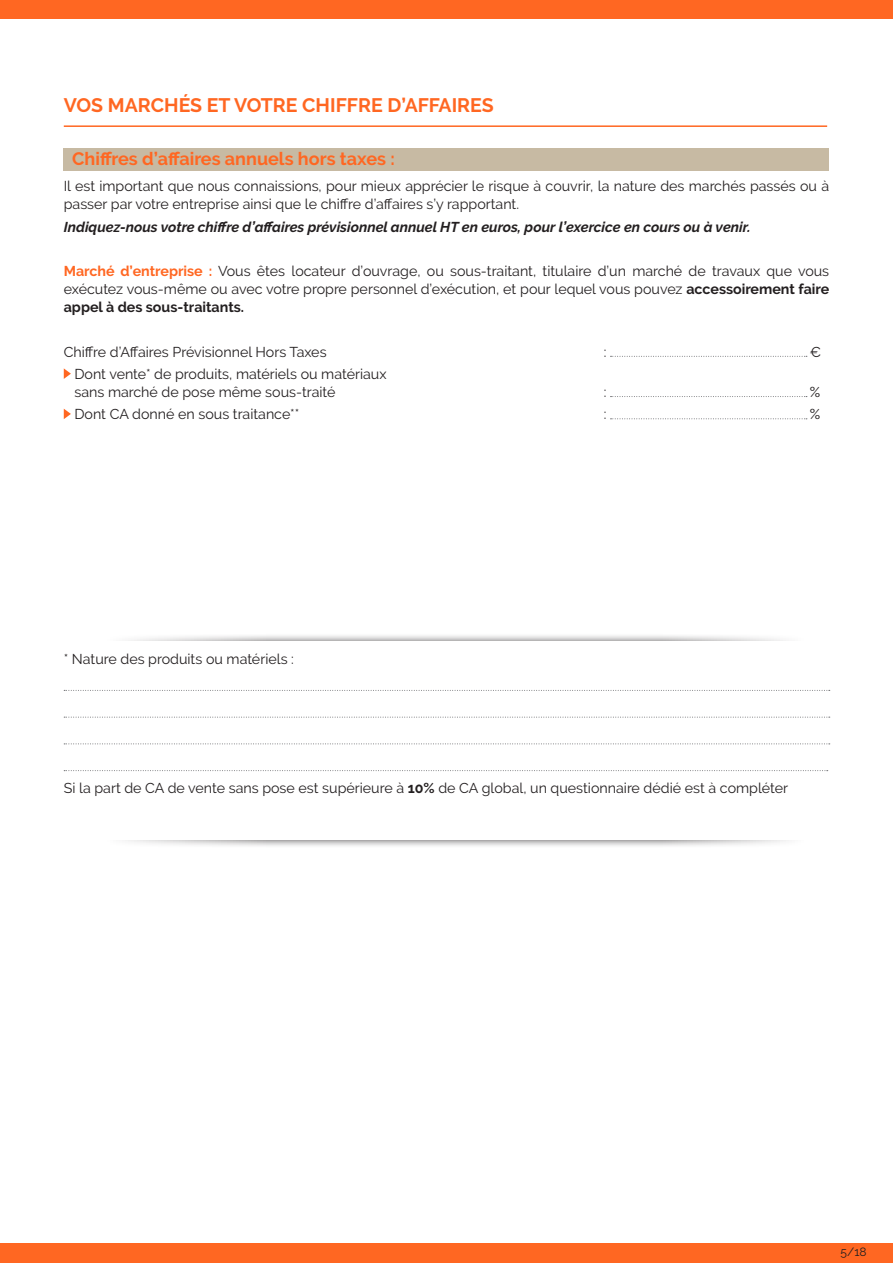
<style>
.page{position:relative;width:893px;height:1263px;background:#fff}
.page>*{position:absolute;margin:0;border:0;box-sizing:border-box;transform-origin:0 0}
.t1{font:700 19.5px "Raleway";color:#ff6722}
.t2{font:700 18px "Raleway";color:#ff6722}
.t3{font:14.25px/18px "Raleway";color:#231f20}
.t4{font:italic 700 14.25px "Raleway";color:#231f20}
.t5{font:500 14.25px "Raleway";color:#231f20}
.t6{font:12px "Raleway";color:#231f20}
.s1{font-weight:700;color:#ff6722}
.s2{font-weight:700}
</style>
<div class="page">
<div style="left:0;top:0;width:893px;height:19px;background:#ff6722"></div>
<div style="left:0;top:1243px;width:893px;height:20px;background:#ff6722"></div>
<div style="left:64px;top:149px;width:765px;height:22px;background:#c7baa3"></div>
<div style="left:53px;top:633px;width:782px;height:215px;background:#231f20;opacity:.75"></div>
<div style="left:62px;top:641px;width:765px;height:199px;background:#fff"></div>
<svg style="left:610px;top:356px;width:197px;height:1px"></svg>
<svg style="left:64px;top:368px;width:7px;height:11px"></svg>
<svg style="left:610px;top:396px;width:197px;height:1px"></svg>
<svg style="left:64px;top:409px;width:7px;height:10px"></svg>
<svg style="left:610px;top:418px;width:197px;height:1px"></svg>
<svg style="left:64px;top:690px;width:766px;height:1px"></svg>
<svg style="left:64px;top:717px;width:766px;height:1px"></svg>
<svg style="left:64px;top:743px;width:766px;height:1px"></svg>
<svg style="left:64px;top:770px;width:764px;height:1px"></svg>
<hr style="left:64px;top:125px;width:763px;height:2px;background:#ff6722">
<p class="t1" style="left:64px;top:94px;width:431px">VOS MARCHÉS ET VOTRE CHIFFRE D’AFFAIRES</p>
<p class="t2" style="left:72px;top:148px;width:324px">Chiffres d’affaires annuels hors taxes :</p>
<p class="t3" style="left:64px;top:177px;width:767px">Il est important que nous connaissions, pour mieux apprécier le risque à couvrir, la nature des marchés passés ou à passer par votre entreprise ainsi que le chiffre d’affaires s’y rapportant.</p>
<p class="t4" style="left:64px;top:218px;width:688px">Indiquez-nous votre chiffre d’affaires prévisionnel annuel HT en euros, pour l’exercice en cours ou à venir.</p>
<p class="t3" style="left:64px;top:262px;width:767px;text-align:justify"><span class="s1">Marché d’entreprise :</span> Vous êtes locateur d’ouvrage, ou sous-traitant, titulaire d’un marché de travaux que vous exécutez vous-même ou avec votre propre personnel d’exécution, et pour lequel vous pouvez <span class="s2">accessoirement faire appel à des sous-traitants.</span></p>
<p class="t3" style="left:64px;top:343px;width:264px">Chiffre d’Affaires Prévisionnel Hors Taxes</p>
<p class="t3" style="left:604px;top:343px;width:4px">:</p>
<p class="t3" style="left:810px;top:343px;width:13px">€</p>
<p class="t3" style="left:74px;top:365px;width:314px">Dont vente* de produits, matériels ou matériaux sans marché de pose même sous-traité</p>
<p class="t3" style="left:604px;top:383px;width:4px">:</p>
<p class="t5" style="left:810px;top:384px;width:12px">%</p>
<p class="t3" style="left:74px;top:405px;width:226px">Dont CA donné en sous traitance**</p>
<p class="t3" style="left:604px;top:405px;width:4px">:</p>
<p class="t5" style="left:810px;top:406px;width:12px">%</p>
<p class="t3" style="left:64px;top:650px;width:232px">* Nature des produits ou matériels :</p>
<p class="t3" style="left:64px;top:779px;width:726px">Si la part de CA de vente sans pose est supérieure à <span class="s2">10%</span> de CA global, un questionnaire dédié est à compléter</p>
<p class="t6" style="left:841px;top:1245px;width:28px">5/18</p>
</div>
